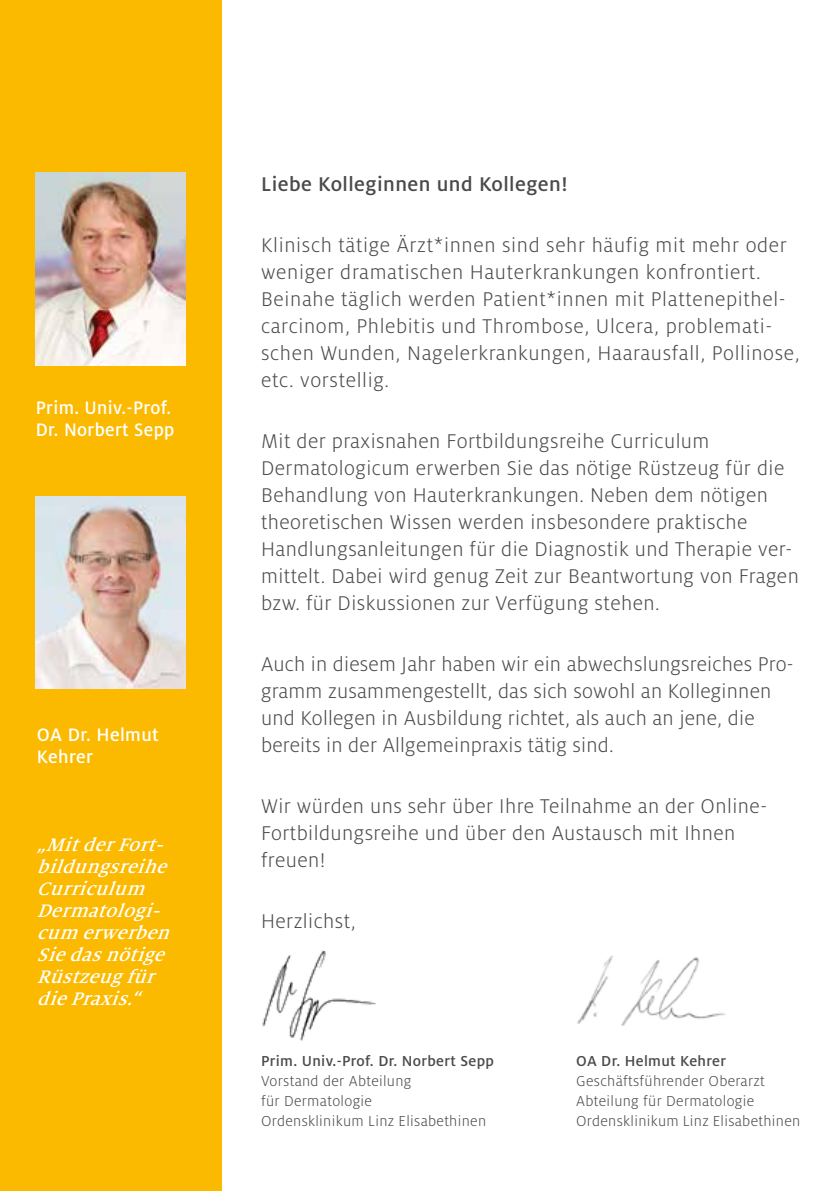
<style>
.page{position:relative;width:840px;height:1191px;background:#fff}
.page>*{position:absolute;margin:0;border:0;box-sizing:border-box;transform-origin:0 0}
.t1{font:300 22px/27px "Milo OT";letter-spacing:.02em;color:#4a4a49}
.t2{font:500 22px "Milo OT";letter-spacing:.02em;color:#4a4a49}
.t3{font:italic 500 20px/22px "Milo Serif Pro";color:#fff}
.t4{font:500 20px/22px "Milo OT";letter-spacing:.02em;color:#fff;scale:.96 1}
.t5{font:500 20px/22px "Milo OT";letter-spacing:.02em;color:#fff}
.t6{font:300 16px/20px "Milo OT";letter-spacing:.02em;color:#4a4a49}
.t7{font:500 16px "Milo OT";letter-spacing:.02em;color:#4a4a49}
</style>
<div class="page">
<div style="left:0;top:0;width:221px;height:1191px;background:#fbba00"></div>
<img style="left:35px;top:496px;width:150px;height:193px">
<img style="left:577px;top:955px;width:149px;height:71px">
<img style="left:36px;top:173px;width:149px;height:193px">
<img style="left:262px;top:950px;width:114px;height:91px">
<p class="t4" style="left:36px;top:397px;width:146px">Prim. Univ.-Prof.<br>Dr. Norbert Sepp</p>
<p class="t5" style="left:37px;top:723px;width:123px">OA Dr. Helmut<br>Kehrer</p>
<p class="t3" style="left:37px;top:833px;width:141px">„MitderFort&shy;bildungsreihe<br>Curriculum<br>Dermatologi&shy;cum erwerben<br>Siedasnötige<br>Rüstzeugfür diePraxis.“</p>
<p class="t2" style="left:261px;top:171px;width:308px">Liebe Kolleginnen und Kollegen!</p>
<p class="t1" style="left:261px;top:231px;width:540px">Klinisch tätige Ärzt*innen sind sehr häufig mit mehr oder weniger dramatischen Hauterkrankungen konfrontiert.<br>Beinahe täglich werden Patient*innen mit Plattenepithel&shy;carcinom, Phlebitis und Thrombose, Ulcera, problemati&shy;schen Wunden, Nagelerkrankungen, Haarausfall, Pollinose, etc. vorstellig.</p>
<p class="t1" style="left:261px;top:427px;width:539px">Mit der praxisnahen Fortbildungsreihe Curriculum Dermatologicum erwerben Sie das nötige Rüstzeug für die Behandlung von Hauterkrankungen. Neben dem nötigen theoretischen Wissen werden insbesondere praktische Handlungsanleitungen für die Diagnostik und Therapie ver&shy;mittelt. Dabei wird genug Zeit zur Beantwortung von Fragen bzw. für Diskussionen zur Verfügung stehen.</p>
<p class="t1" style="left:261px;top:650px;width:534px">Auch in diesem Jahr haben wir ein abwechslungsreiches Pro&shy;gramm zusammengestellt, das sich sowohl an Kolleginnen und Kollegen in Ausbildung richtet, als auch an jene, die bereits in der Allgemeinpraxis tätig sind.</p>
<p class="t1" style="left:261px;top:792px;width:507px">Wir würden uns sehr über Ihre Teilnahme an der Online-<br>Fortbildungsreihe und über den Austausch mit Ihnen freuen!</p>
<p class="t1" style="left:261px;top:907px;width:96px">Herzlichst,</p>
<p class="t7" style="left:261px;top:1052px;width:234px">Prim. Univ.-Prof. Dr. Norbert Sepp</p>
<p class="t6" style="left:261px;top:1071px;width:226px">Vorstand der Abteilung<br>für Dermatologie<br>Ordensklinikum Linz Elisabethinen</p>
<p class="t7" style="left:576px;top:1052px;width:151px">OA Dr. Helmut Kehrer</p>
<p class="t6" style="left:576px;top:1071px;width:225px">Geschäftsführender Oberarzt<br>Abteilung für Dermatologie<br>Ordensklinikum Linz Elisabethinen</p>
</div>
